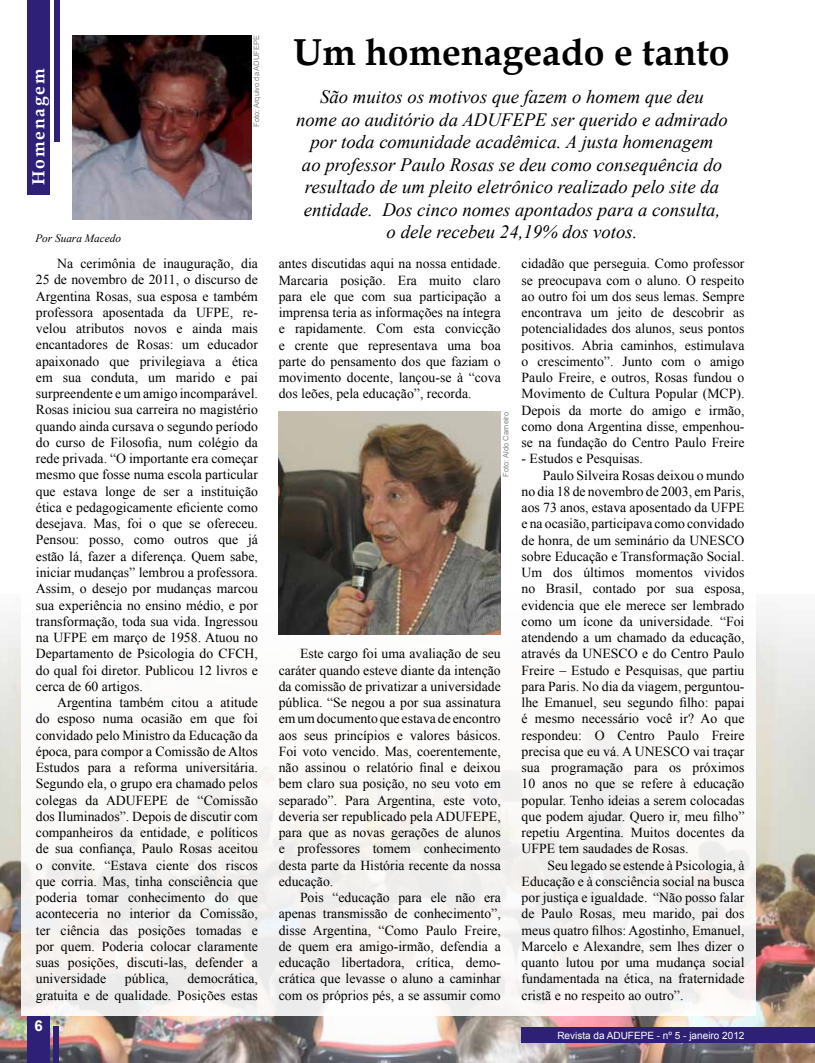
<style>
.page{position:relative;width:815px;height:1063px;background:#fff}
.page>*{position:absolute;margin:0;border:0;box-sizing:border-box;transform-origin:0 0}
.t1{font:700 37.5px "Book Antiqua";color:#000}
.t2{font:italic 18.75px/22.5px "Times New Roman";color:#000;text-align:center}
.t3{font:700 17.5px "Book Antiqua";letter-spacing:.1em;color:#fff}
.t4{font:700 15px "Arial";color:#fff}
.t5{font:13.75px/16.2px "Times New Roman";color:#000;text-align:justify}
.t6{font:italic 11.25px "Times New Roman";color:#000}
.t7{font:10px "Arial";color:#fff}
.t8{font:7.5px "Arial";color:#808285}
</style>
<div class="page">
<img style="left:0;top:609px;width:815px;height:454px">
<div style="left:28px;top:1016px;width:22px;height:47px;background:#2e2076"></div>
<div style="left:53px;top:1027px;width:6px;height:36px;background:#2e2076"></div>
<div style="left:522px;top:1028px;width:293px;height:15px;background:#2e2076"></div>
<div style="left:28px;top:0;width:22px;height:195px;background:#2e2076"></div>
<div style="left:54px;top:0;width:6px;height:142px;background:#2e2076"></div>
<div style="left:22px;top:582px;width:734px;height:434px;background:linear-gradient(to right,#f7f6f5,#f8f6f5)"></div>
<img style="left:279px;top:411px;width:222px;height:223px">
<img style="left:72px;top:35px;width:180px;height:185px">
<p class="t3" style="left:27px;top:185px;width:118px;rotate:-90deg">Homenagem</p>
<p class="t8" style="left:252px;top:127px;width:93px;rotate:-90deg">Foto: Arquivo da ADUFEPE</p>
<h1 class="t1" style="left:293px;top:27px;width:438px">Um homenageado e tanto</h1>
<p class="t2" style="left:296px;top:85px;width:433px">São muitos os motivos que fazem o homem que deu<br>nome ao auditório da ADUFEPE ser querido e admirado por toda comunidade acadêmica. A justa homenagem<br>ao professor Paulo Rosas se deu como consequência do resultado de um pleito eletrônico realizado pelo site da entidade. Dos cinco nomes apontados para a consulta,</p>
<p class="t6" style="left:35px;top:230px;width:87px">Por Suara Macedo</p>
<h2 class="t2" style="left:387px;top:220px;width:252px">o dele recebeu 24,19% dos votos.</h2>
<p class="t5" style="left:36px;top:255px;width:224px;text-indent:21px">Na cerimônia de inauguração, dia 25 de novembro de 2011, o discurso de Argentina Rosas, sua esposa e também professora aposentada da UFPE, re&shy;velou atributos novos e ainda mais encantadores de Rosas: um educador apaixonado que privilegiava a ética em sua conduta, um marido e pai surpreendente e um amigo incomparável.<br>Rosas iniciou sua carreira no magistério quando ainda cursava o segundo período do curso de Filosofia, num colégio da rede privada. “O importante era começar mesmo que fosse numa escola particular que estava longe de ser a instituição ética e pedagogicamente eficiente como desejava. Mas, foi o que se ofereceu.<br>Pensou: posso, como outros que já estão lá, fazer a diferença. Quem sabe, iniciar mudanças” lembrou a professora.<br>Assim, o desejo por mudanças marcou sua experiência no ensino médio, e por transformação, toda sua vida. Ingressou na UFPE em março de 1958. Atuou no Departamento de Psicologia do CFCH, do qual foi diretor. Publicou 12 livros e cerca de 60 artigos.</p>
<p class="t5" style="left:36px;top:694px;width:224px;text-indent:21px">Argentina também citou a atitude do esposo numa ocasião em que foi convidado pelo Ministro da Educação da época, para compor a Comissão de Altos Estudos para a reforma universitária.<br>Segundo ela, o grupo era chamado pelos colegas da ADUFEPE de “Comissão dos Iluminados”. Depois de discutir com companheiros da entidade, e políticos de sua confiança, Paulo Rosas aceitou o convite. “Estava ciente dos riscos que corria. Mas, tinha consciência que poderia tomar conhecimento do que aconteceria no interior da Comissão, ter ciência das posições tomadas e por quem. Poderia colocar claramente suas posições, discuti-las, defender a universidade</p>
<p class="t5" style="left:36px;top:970px;width:224px;text-align:right">democrática,<br>gratuita e de qualidade. Posições estas</p>
<p class="t5" style="left:125px;top:970px;width:45px">pública,</p>
<p class="t4" style="left:34px;top:1016px;width:10px">6</p>
<p class="t5" style="left:279px;top:255px;width:224px">antes discutidas aqui na nossa entidade.<br>Marcaria posição. Era muito claro para ele que com sua participação a imprensa teria as informações na íntegra e rapidamente. Com esta convicção e crente que representava uma boa parte do pensamento dos que faziam o movimento docente, lançou-se à “cova dos leões, pela educação”, recorda.</p>
<p class="t8" style="left:501px;top:477px;width:66px;rotate:-90deg">Foto: Aldo Carneiro</p>
<p class="t5" style="left:279px;top:645px;width:224px;text-indent:21px">Este cargo foi uma avaliação de seu caráter quando esteve diante da intenção da comissão de privatizar a universidade pública. “Se negou a por sua assinatura em um documento que estava de encontro aos seus princípios e valores básicos.<br>Foi voto vencido. Mas, coerentemente, não assinou o relatório final e deixou bem claro sua posição, no seu voto em separado”. Para Argentina, este voto, deveria ser republicado pela ADUFEPE, para que as novas gerações de alunos e professores tomem conhecimento desta parte da História recente da nossa educação.</p>
<p class="t5" style="left:279px;top:889px;width:224px;text-indent:21px">Pois “educação para ele não era apenas transmissão de conhecimento”, disse Argentina, “Como Paulo Freire, de quem era amigo-irmão, defendia a educação libertadora, crítica, demo&shy;crática que levasse o aluno a caminhar com os próprios pés, a se assumir como</p>
<p class="t5" style="left:522px;top:255px;width:224px">cidadão que perseguia. Como professor se preocupava com o aluno. O respeito ao outro foi um dos seus lemas. Sempre encontrava um jeito de descobrir as potencialidades dos alunos, seus pontos positivos. Abria caminhos, estimulava o crescimento”. Junto com o amigo Paulo Freire, e outros, Rosas fundou o Movimento de Cultura Popular (MCP).<br>Depois da morte do amigo e irmão, como dona Argentina disse, empenhou&shy;se na fundação do Centro Paulo Freire</p>
<p class="t5" style="left:522px;top:450px;width:123px">- Estudos e Pesquisas.</p>
<p class="t5" style="left:543px;top:467px;width:203px">Paulo Silveira Rosas deixou o mundo</p>
<p class="t5" style="left:522px;top:483px;width:224px">no dia 18 de novembro de 2003, em Paris,</p>
<p class="t5" style="left:522px;top:499px;width:224px">aos 73 anos, estava aposentado da UFPE</p>
<p class="t5" style="left:522px;top:515px;width:224px">e na ocasião, participava como convidado</p>
<p class="t5" style="left:522px;top:532px;width:224px">de honra, de um seminário da UNESCO</p>
<p class="t5" style="left:522px;top:548px;width:224px">sobre Educação e Transformação Social.</p>
<p class="t5" style="left:522px;top:564px;width:224px">Um dos últimos momentos vividos</p>
<p class="t5" style="left:522px;top:580px;width:224px">no Brasil, contado por sua esposa,</p>
<p class="t5" style="left:522px;top:597px;width:224px">evidencia que ele merece ser lembrado</p>
<p class="t5" style="left:522px;top:613px;width:224px">como um ícone da universidade. “Foi</p>
<p class="t5" style="left:522px;top:629px;width:224px">atendendo a um chamado da educação,</p>
<p class="t5" style="left:522px;top:645px;width:224px">através da UNESCO e do Centro Paulo</p>
<p class="t5" style="left:522px;top:662px;width:224px">Freire – Estudo e Pesquisas, que partiu</p>
<p class="t5" style="left:522px;top:678px;width:224px">para Paris. No dia da viagem, perguntou-</p>
<p class="t5" style="left:522px;top:694px;width:224px">lhe Emanuel, seu segundo filho: papai</p>
<p class="t5" style="left:522px;top:711px;width:224px">é mesmo necessário você ir? Ao que</p>
<p class="t5" style="left:522px;top:727px;width:224px">respondeu: O Centro Paulo Freire</p>
<p class="t5" style="left:522px;top:743px;width:224px">precisa que eu vá. A UNESCO vai traçar</p>
<p class="t5" style="left:522px;top:759px;width:224px">sua programação para os próximos</p>
<p class="t5" style="left:522px;top:776px;width:224px">10 anos no que se refere à educação</p>
<p class="t5" style="left:522px;top:792px;width:224px">popular. Tenho ideias a serem colocadas</p>
<p class="t5" style="left:522px;top:808px;width:224px">que podem ajudar. Quero ir, meu filho”</p>
<p class="t5" style="left:522px;top:824px;width:224px">repetiu Argentina. Muitos docentes da</p>
<p class="t5" style="left:522px;top:841px;width:168px">UFPE tem saudades de Rosas.</p>
<p class="t5" style="left:548px;top:857px;width:198px">Seu legado se estende à Psicologia, à</p>
<p class="t5" style="left:522px;top:873px;width:224px">Educação e à consciência social na busca</p>
<p class="t5" style="left:522px;top:889px;width:224px">por justiça e igualdade. “Não posso falar</p>
<p class="t5" style="left:522px;top:906px;width:224px">de Paulo Rosas, meu marido, pai dos</p>
<p class="t5" style="left:522px;top:922px;width:224px">meus quatro filhos: Agostinho, Emanuel,</p>
<p class="t5" style="left:522px;top:938px;width:224px">Marcelo e Alexandre, sem lhes dizer o</p>
<p class="t5" style="left:522px;top:954px;width:224px">quanto lutou por uma mudança social</p>
<p class="t5" style="left:522px;top:971px;width:224px">fundamentada na ética, na fraternidade</p>
<p class="t5" style="left:522px;top:987px;width:163px">cristã e no respeito ao outro”.</p>
<p class="t7" style="left:557px;top:1029px;width:189px">Revista da ADUFEPE - nº 5 - janeiro 2012</p>
</div>
